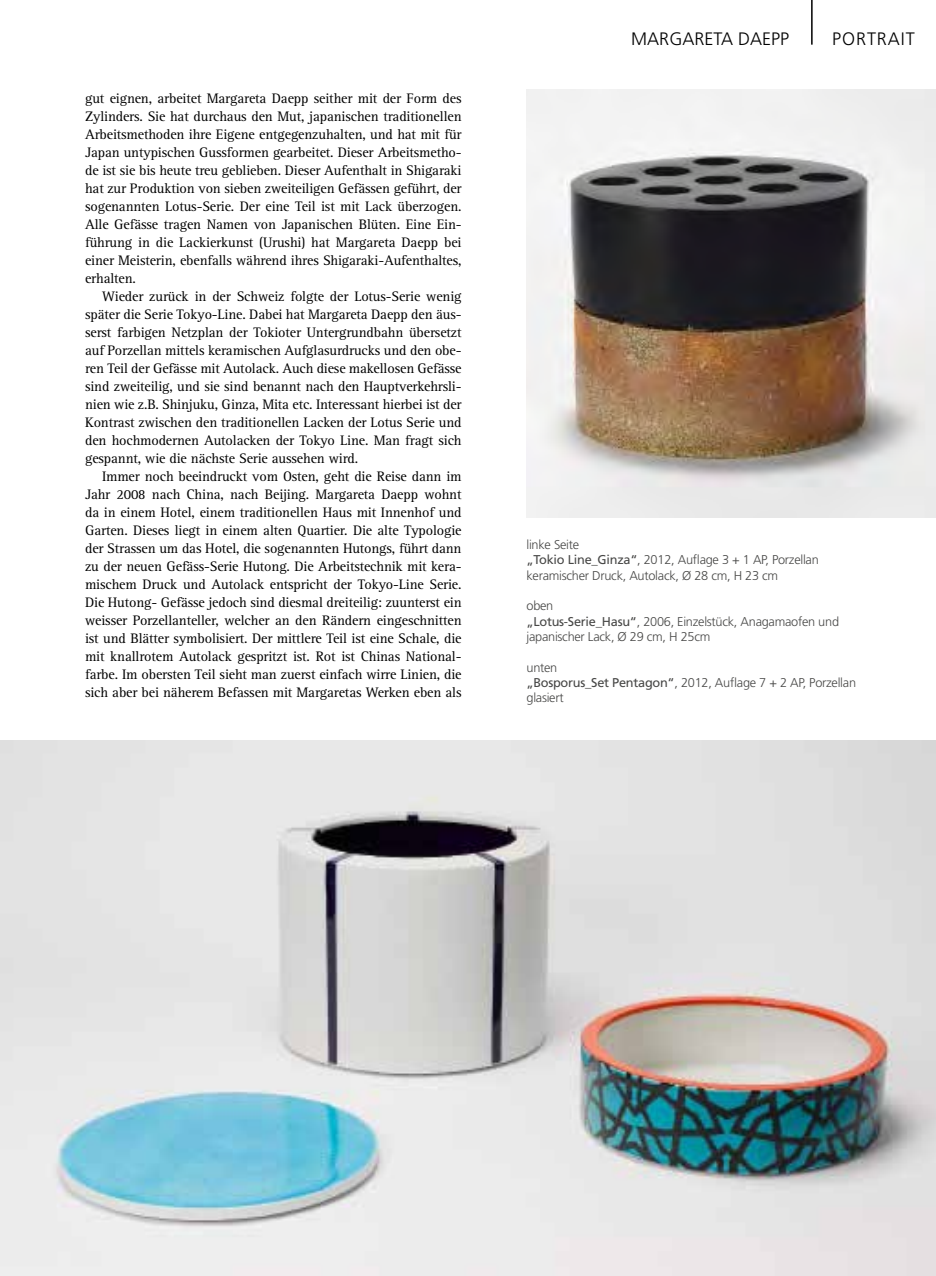
<style>
.page{position:relative;width:936px;height:1276px;background:#fff}
.page>*{position:absolute;margin:0;border:0;box-sizing:border-box;transform-origin:0 0}
.t1{font:300 18px "Frutiger";color:#000}
.t2{font:300 18px "Frutiger";letter-spacing:.05em;color:#000}
.t3{font:14.25px/18px "Rotis Serif";letter-spacing:-.01em;color:#000;text-align:justify}
.t4{font:300 12.75px/15.3px "Frutiger";letter-spacing:-.02em;color:#484847}
.s1{font-weight:400}
</style>
<div class="page">
<hr style="left:811px;top:0;width:1px;height:45px;background:#000">
<img style="left:0;top:740px;width:935px;height:536px">
<img style="left:0;top:238px;width:1px;height:767px">
<img style="left:526px;top:89px;width:409px;height:428px">
<p class="t3" style="left:85px;top:89px;width:378px">gut eignen, arbeitet Margareta Daepp seither mit der Form des Zylinders. Sie hat durchaus den Mut, japanischen traditionellen Arbeitsmethoden ihre Eigene entgegenzuhalten, und hat mit für Japan untypischen Gussformen gearbeitet. Dieser Arbeitsmetho&shy;de ist sie bis heute treu geblieben. Dieser Aufenthalt in Shigaraki hat zur Produktion von sieben zweiteiligen Gefässen geführt, der sogenannten Lotus-Serie. Der eine Teil ist mit Lack überzogen.<br>Alle Gefässe tragen Namen von Japanischen Blüten. Eine Ein&shy;führung in die Lackierkunst (Urushi) hat Margareta Daepp bei einer Meisterin, ebenfalls während ihres Shigaraki-Aufenthaltes, erhalten.</p>
<p class="t3" style="left:85px;top:287px;width:378px;text-indent:17px">Wieder zurück in der Schweiz folgte der Lotus-Serie wenig später die Serie Tokyo-Line. Dabei hat Margareta Daepp den äus&shy;serst farbigen Netzplan der Tokioter Untergrundbahn übersetzt auf Porzellan mittels keramischen Aufglasurdrucks und den obe&shy;ren Teil der Gefässe mit Autolack. Auch diese makellosen Gefässe sind zweiteilig, und sie sind benannt nach den Hauptverkehrsli&shy;nien wie z.B. Shinjuku, Ginza, Mita etc. Interessant hierbei ist der Kontrast zwischen den traditionellen Lacken der Lotus Serie und den hochmodernen Autolacken der Tokyo Line. Man fragt sich gespannt, wie die nächste Serie aussehen wird.</p>
<p class="t3" style="left:85px;top:467px;width:378px;text-indent:17px">Immer noch beeindruckt vom Osten, geht die Reise dann im Jahr 2008 nach China, nach Beijing. Margareta Daepp wohnt da in einem Hotel, einem traditionellen Haus mit Innenhof und Garten. Dieses liegt in einem alten Quartier. Die alte Typologie der Strassen um das Hotel, die sogenannten Hutongs, führt dann zu der neuen Gefäss-Serie Hutong. Die Arbeitstechnik mit kera&shy;mischem Druck und Autolack entspricht der Tokyo-Line Serie.<br>Die Hutong- Gefässe jedoch sind diesmal dreiteilig: zuunterst ein weisser Porzellanteller, welcher an den Rändern eingeschnitten ist und Blätter symbolisiert. Der mittlere Teil ist eine Schale, die mit knallrotem Autolack gespritzt ist. Rot ist Chinas National&shy;farbe. Im obersten Teil sieht man zuerst einfach wirre Linien, die sich aber bei näherem Befassen mit Margaretas Werken eben als</p>
<p class="t1" style="left:631px;top:28px;width:149px">Margareta Daepp</p>
<p class="t2" style="left:832px;top:28px;width:84px">Portrait</p>
<p class="t4" style="left:526px;top:537px;width:294px">linke Seite<br><span class="s1">„Tokio Line_Ginza“</span>, 2012, Auflage 3 + 1 AP, Porzellan keramischer Druck, Autolack, Ø 28 cm, H 23 cm</p>
<p class="t4" style="left:526px;top:598px;width:314px">oben<br><span class="s1">„Lotus-Serie_Hasu“</span>, 2006, Einzelstück, Anagamaofen und japanischer Lack, Ø 29 cm, H 25cm</p>
<p class="t4" style="left:526px;top:659px;width:331px">unten<br><span class="s1">„Bosporus_Set Pentagon“</span>, 2012, Auflage 7 + 2 AP, Porzellan glasiert</p>
</div>
